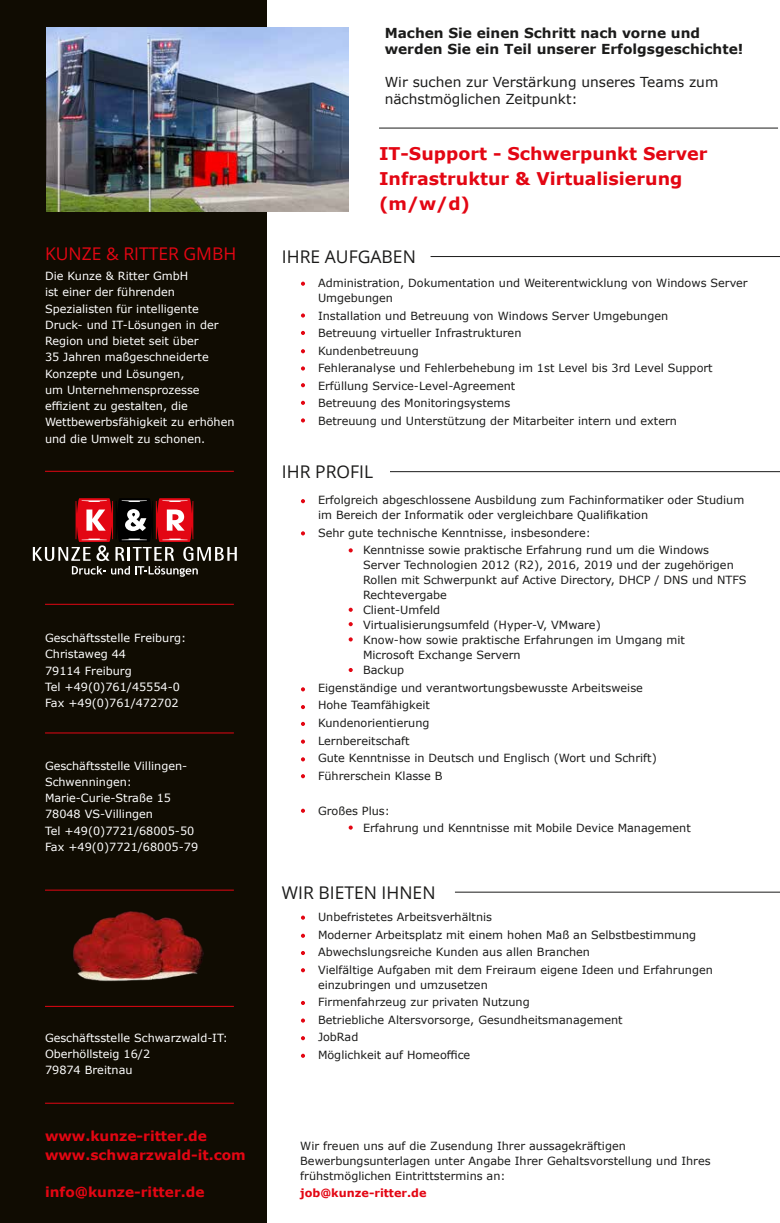
<style>
.page{position:relative;width:780px;height:1223px;background:#fff}
.page>*{position:absolute;margin:0;border:0;box-sizing:border-box;transform-origin:0 0}
.t1{font:700 17.5px/25px "Verdana";color:#e30613}
.t2{font:17.5px "Open Sans";color:#1b1b1a}
.t3{font:17.5px "Open Sans";color:#e30613}
.t4{font:700 13.75px/16.5px "Verdana";color:#1b1b1a}
.t5{font:13.75px/16.5px "Verdana";color:#1b1b1a}
.t6{font:700 13.75px/18.8px "Verdana";color:#e30613}
.t7{font:11.25px/17.5px "Verdana";color:#1b1b1a}
.t8{font:11.25px/16.2px "Verdana";color:#fff}
.t9{font:700 11.25px "Verdana";color:#e30613}
</style>
<div class="page">
<div style="left:0;top:0;width:266px;height:1222px;background:#100c02"></div>
<img style="left:47px;top:27px;width:301px;height:184px">
<hr style="left:379px;top:128px;width:399px;height:1px;background:#1b1b1a">
<hr style="left:430px;top:256px;width:350px;height:1px;background:#1b1b1a">
<hr style="left:390px;top:471px;width:390px;height:1px;background:#1b1b1a">
<hr style="left:45px;top:471px;width:189px;height:1px;background:#e30613">
<hr style="left:45px;top:604px;width:189px;height:1px;background:#e30613">
<hr style="left:45px;top:732px;width:189px;height:1px;background:#e30613">
<hr style="left:45px;top:889px;width:189px;height:1px;background:#e30613">
<hr style="left:45px;top:1006px;width:189px;height:1px;background:#e30613">
<hr style="left:45px;top:1102px;width:189px;height:1px;background:#e30613">
<svg style="left:33px;top:498px;width:204px;height:79px"></svg>
<svg style="left:301px;top:282px;width:4px;height:4px"></svg>
<svg style="left:301px;top:499px;width:4px;height:4px"></svg>
<svg style="left:301px;top:531px;width:4px;height:4px"></svg>
<svg style="left:301px;top:313px;width:4px;height:4px"></svg>
<svg style="left:348px;top:548px;width:5px;height:4px"></svg>
<svg style="left:348px;top:607px;width:5px;height:5px"></svg>
<svg style="left:348px;top:622px;width:5px;height:4px"></svg>
<svg style="left:348px;top:637px;width:5px;height:4px"></svg>
<svg style="left:348px;top:668px;width:5px;height:4px"></svg>
<svg style="left:348px;top:825px;width:5px;height:4px"></svg>
<svg style="left:301px;top:687px;width:4px;height:4px"></svg>
<svg style="left:301px;top:705px;width:4px;height:4px"></svg>
<svg style="left:301px;top:722px;width:4px;height:4px"></svg>
<svg style="left:301px;top:739px;width:4px;height:4px"></svg>
<svg style="left:301px;top:757px;width:4px;height:4px"></svg>
<svg style="left:301px;top:774px;width:4px;height:4px"></svg>
<svg style="left:301px;top:808px;width:4px;height:4px"></svg>
<svg style="left:301px;top:331px;width:4px;height:4px"></svg>
<svg style="left:301px;top:349px;width:4px;height:4px"></svg>
<svg style="left:301px;top:366px;width:4px;height:4px"></svg>
<svg style="left:301px;top:383px;width:4px;height:4px"></svg>
<svg style="left:301px;top:401px;width:4px;height:4px"></svg>
<svg style="left:301px;top:418px;width:4px;height:4px"></svg>
<img style="left:73px;top:911px;width:131px;height:71px">
<hr style="left:455px;top:891px;width:325px;height:1px;background:#1b1b1a">
<svg style="left:301px;top:915px;width:4px;height:4px"></svg>
<svg style="left:301px;top:933px;width:4px;height:4px"></svg>
<svg style="left:301px;top:951px;width:4px;height:4px"></svg>
<svg style="left:301px;top:1001px;width:4px;height:4px"></svg>
<svg style="left:301px;top:968px;width:4px;height:4px"></svg>
<svg style="left:301px;top:1018px;width:4px;height:4px"></svg>
<svg style="left:301px;top:1036px;width:4px;height:4px"></svg>
<svg style="left:301px;top:1053px;width:4px;height:4px"></svg>
<h1 class="t3" style="left:45px;top:242px;width:193px">KUNZE &amp; RITTER GMBH</h1>
<p class="t8" style="left:45px;top:268px;width:191px">Die Kunze &amp; Ritter GmbH<br>ist einer der führenden<br>Spezialisten für intelligente<br>Druck- und IT-Lösungen in der<br>Region und bietet seit über<br>35 Jahren maßgeschneiderte<br>Konzepte und Lösungen,<br>um Unternehmensprozesse effizient zu gestalten, die<br>Wettbewerbsfähigkeit zu erhöhen und die Umwelt zu schonen.</p>
<p class="t8" style="left:45px;top:629px;width:143px">Geschäftsstelle Freiburg:<br>Christaweg 44<br>79114 Freiburg<br>Tel +49(0)761/45554-0<br>Fax +49(0)761/472702</p>
<p class="t8" style="left:45px;top:757px;width:155px">Geschäftsstelle Villingen-<br>Schwenningen:<br>Marie-Curie-Straße 15<br>78048 VS-Villingen<br>Tel +49(0)7721/68005-50<br>Fax +49(0)7721/68005-79</p>
<p class="t8" style="left:45px;top:1029px;width:184px">Geschäftsstelle Schwarzwald-IT:<br>Oberhöllsteig 16/2<br>79874 Breitnau</p>
<p class="t6" style="left:45px;top:1126px;width:202px">www.kunze-ritter.de www.schwarzwald-it.com</p>
<p class="t6" style="left:45px;top:1182px;width:161px">info@kunze-ritter.de</p>
<p class="t4" style="left:384px;top:24px;width:360px">Machen Sie einen Schritt nach vorne und werden Sie ein Teil unserer Erfolgsgeschichte!</p>
<p class="t5" style="left:384px;top:74px;width:335px">Wir suchen zur Verstärkung unseres Teams zum nächstmöglichen Zeitpunkt:</p>
<h1 class="t1" style="left:379px;top:141px;width:330px">IT-Support - Schwerpunkt Server<br>Infrastruktur &amp; Virtualisierung (m/w/d)</h1>
<h1 class="t2" style="left:282px;top:244px;width:135px">IHRE AUFGABEN</h1>
<p class="t7" style="left:318px;top:276px;width:431px;line-height:15px">Administration, Dokumentation und Weiterentwicklung von Windows Server<br>Umgebungen</p>
<p class="t7" style="left:318px;top:307px;width:396px">Installation und Betreuung von Windows Server Umgebungen Betreuung virtueller Infrastrukturen<br>Kundenbetreuung<br>Fehleranalyse und Fehlerbehebung im 1st Level bis 3rd Level Support Erfüllung Service-Level-Agreement<br>Betreuung des Monitoringsystems<br>Betreuung und Unterstützung der Mitarbeiter intern und extern</p>
<h1 class="t2" style="left:282px;top:459px;width:93px">IHR PROFIL</h1>
<p class="t7" style="left:318px;top:492px;width:428px;line-height:15px">Erfolgreich abgeschlossene Ausbildung zum Fachinformatiker oder Studium im Bereich der Informatik oder vergleichbare Qualifikation</p>
<p class="t7" style="left:363px;top:524px;width:347px;text-indent:-45px">Sehr gute technische Kenntnisse, insbesondere:<br>Kenntnisse sowie praktische Erfahrung rund um die Windows</p>
<p class="t7" style="left:363px;top:557px;width:385px;line-height:15px">Server Technologien 2012 (R2), 2016, 2019 und der zugehörigen Rollen mit Schwerpunkt auf Active Directory, DHCP / DNS und NTFS Rechtevergabe<br>Client-Umfeld<br>Virtualisierungsumfeld (Hyper-V, VMware)<br>Know-how sowie praktische Erfahrungen im Umgang mit<br>Microsoft Exchange Servern<br>Backup</p>
<p class="t7" style="left:318px;top:679px;width:340px">Eigenständige und verantwortungsbewusste Arbeitsweise Hohe Teamfähigkeit<br>Kundenorientierung<br>Lernbereitschaft<br>Gute Kenntnisse in Deutsch und Englisch (Wort und Schrift)<br>Führerschein Klasse B</p>
<p class="t7" style="left:363px;top:801px;width:329px;text-indent:-45px">Großes Plus:<br>Erfahrung und Kenntnisse mit Mobile Device Management</p>
<h1 class="t2" style="left:282px;top:880px;width:155px">WIR BIETEN IHNEN</h1>
<p class="t7" style="left:318px;top:908px;width:396px">Unbefristetes Arbeitsverhältnis<br>Moderner Arbeitsplatz mit einem hohen Maß an Selbstbestimmung Abwechslungsreiche Kunden aus allen Branchen<br>Vielfältige Aufgaben mit dem Freiraum eigene Ideen und Erfahrungen</p>
<p class="t7" style="left:318px;top:975px;width:306px">einzubringen und umzusetzen<br>Firmenfahrzeug zur privaten Nutzung<br>Betriebliche Altersvorsorge, Gesundheitsmanagement<br>JobRad<br>Möglichkeit auf Homeoffice</p>
<p class="t7" style="left:300px;top:1137px;width:412px;line-height:15px">Wir freuen uns auf die Zusendung Ihrer aussagekräftigen<br>Bewerbungsunterlagen unter Angabe Ihrer Gehaltsvorstellung und Ihres frühstmöglichen Eintrittstermins an:</p>
<p class="t9" style="left:300px;top:1185px;width:128px">job@kunze-ritter.de</p>
</div>
